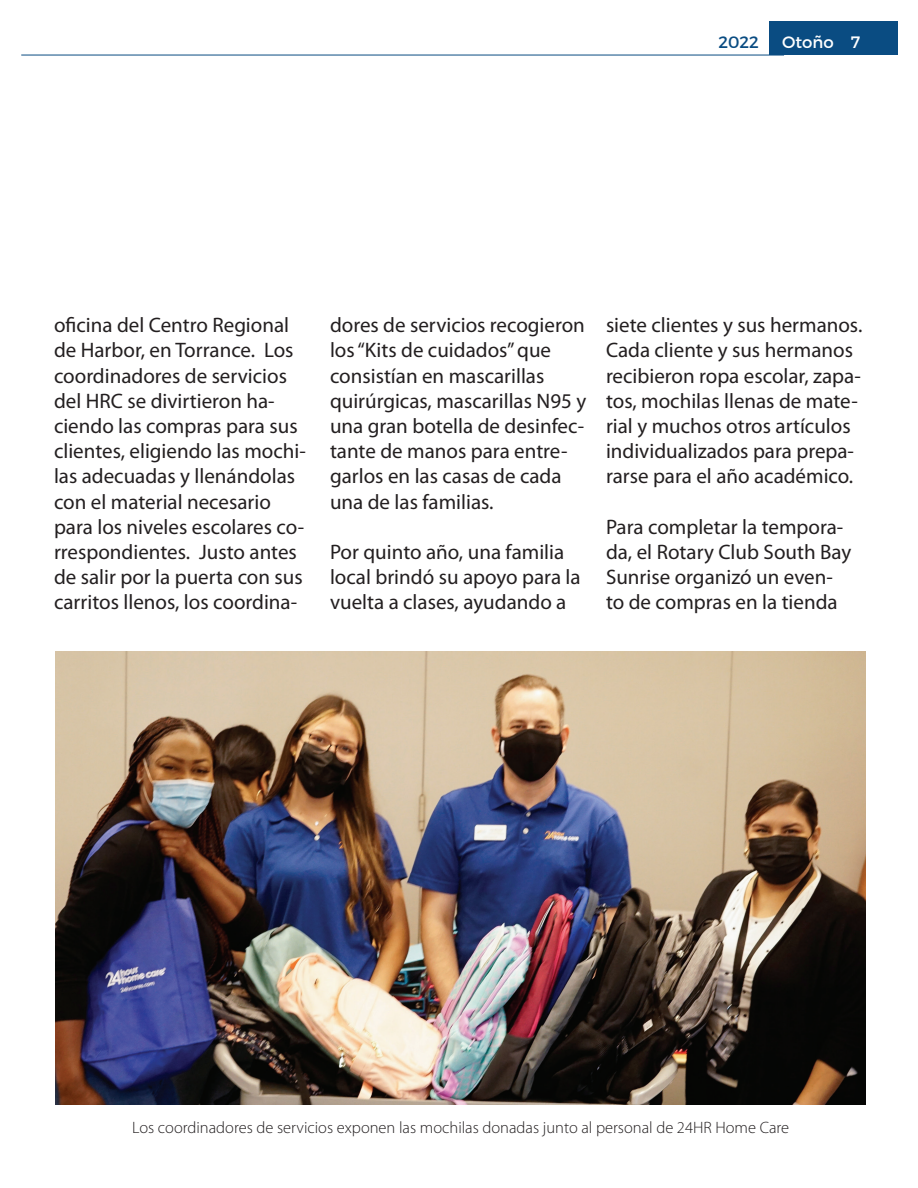
<style>
.page{position:relative;width:918px;height:1188px;background:#fff}
.page>*{position:absolute;margin:0;border:0;box-sizing:border-box;transform-origin:0 0}
.t1{font:21px/25.2px "Myriad Pro";color:#231f20}
.t2{font:300 16.5px "Myriad Pro";color:#231f20}
.t3{font:16.5px "Montserrat";color:#fff}
.t4{font:16.5px "Montserrat";color:#0a4c82}
</style>
<div class="page">
<hr style="left:21px;top:55px;width:763px;height:1px;background:#0a4c82">
<div style="left:769px;top:22px;width:129px;height:33px;background:#0a4c82"></div>
<img style="left:56px;top:651px;width:810px;height:453px">
<p class="t4" style="left:718px;top:32px;width:42px">2022</p>
<p class="t3" style="left:782px;top:32px;width:79px">Otoño 7</p>
<p class="t1" style="left:54px;top:313px;width:253px">oficina del Centro Regional de Harbor, en Torrance. Los coordinadores de servicios del HRC se divirtieron ha&shy;ciendo las compras para sus clientes, eligiendo las mochi&shy;las adecuadas y llenándolas con el material necesario para los niveles escolares co&shy;rrespondientes. Justo antes de salir por la puerta con sus carritos llenos, los coordina-</p>
<p class="t1" style="left:330px;top:313px;width:258px">dores de servicios recogieron los “Kits de cuidados” que consistían en mascarillas quirúrgicas, mascarillas N95 y una gran botella de desinfec&shy;tante de manos para entre&shy;garlos en las casas de cada una de las familias.</p>
<p class="t1" style="left:330px;top:540px;width:252px">Por quinto año, una familia local brindó su apoyo para la vuelta a clases, ayudando a</p>
<p class="t1" style="left:606px;top:313px;width:258px">siete clientes y sus hermanos.<br>Cada cliente y sus hermanos recibieron ropa escolar, zapa&shy;tos, mochilas llenas de mate&shy;rial y muchos otros artículos individualizados para prepa&shy;rarse para el año académico.</p>
<p class="t1" style="left:606px;top:515px;width:247px">Para completar la tempora&shy;da, el Rotary Club South Bay<br>Sunrise organizó un even&shy;to de compras en la tienda</p>
<p class="t2" style="left:132px;top:1118px;width:658px">Los coordinadores de servicios exponen las mochilas donadas junto al personal de 24HR Home Care</p>
</div>
